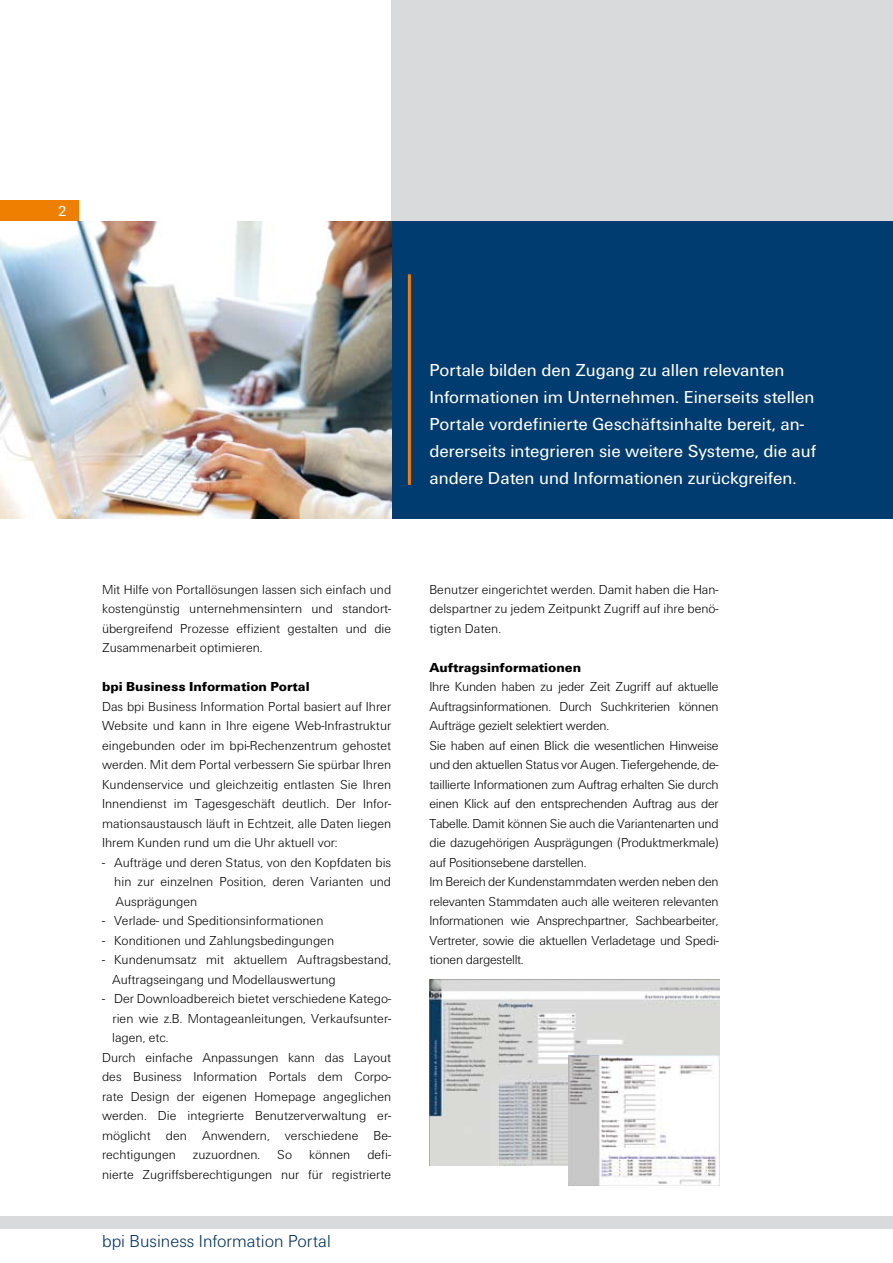
<style>
.page{position:relative;width:893px;height:1263px;background:#fff}
.page>*{position:absolute;margin:0;border:0;box-sizing:border-box;transform-origin:0 0}
.t1{font:18px/27px "U001";color:#fff}
.t2{font:300 18px "U001";color:#00305d}
.t3{font:15px "U001";color:#fff}
.t4{font:300 13.5px/19.5px "U001";color:#000;text-align:justify}
.t5{font:300 13.5px/19.5px "U001";letter-spacing:-.02em;color:#000}
.t6{font:900 13.5px "U001";color:#000}
</style>
<div class="page">
<div style="left:391px;top:0;width:502px;height:223px;background:#d9dadb"></div>
<div style="left:391px;top:221px;width:502px;height:298px;background:#003c6f"></div>
<div style="left:0;top:200px;width:79px;height:21px;background:#ee7f00"></div>
<img style="left:0;top:221px;width:391px;height:298px">
<hr style="left:408px;top:274px;width:3px;height:211px;background:#ee7f00">
<img style="left:429px;top:980px;width:290px;height:185px">
<img style="left:568px;top:1055px;width:152px;height:130px">
<div style="left:0;top:1216px;width:893px;height:13px;background:#d9dadb"></div>
<p class="t3" style="left:58px;top:202px;width:11px">2</p>
<p class="t1" style="left:429px;top:357px;width:388px">Portale bilden den Zugang zu allen relevanten Informationen im Unternehmen. Einerseits stellen Portale vordefinierte Geschäftsinhalte bereit, an&shy;dererseits integrieren sie weitere Systeme, die auf andere Daten und Informationen zurückgreifen.</p>
<p class="t4" style="left:102px;top:580px;width:291px">Mit Hilfe von Portallösungen lassen sich einfach und kostengünstig unternehmensintern und standort&shy;übergreifend Prozesse effizient gestalten und die Zusammenarbeit optimieren.</p>
<p class="t6" style="left:102px;top:679px;width:209px">bpi Business Information Portal</p>
<p class="t4" style="left:102px;top:697px;width:291px">Das bpi Business Information Portal basiert auf Ihrer Website und kann in Ihre eigene Web-Infrastruktur eingebunden oder im bpi-Rechenzentrum gehostet werden. Mit dem Portal verbessern Sie spürbar Ihren Kundenservice und gleichzeitig entlasten Sie Ihren Innendienst im Tagesgeschäft deutlich. Der Infor&shy;mationsaustausch läuft in Echtzeit, alle Daten liegen Ihrem Kunden rund um die Uhr aktuell vor:</p>
<p class="t4" style="left:114px;top:853px;width:278px;text-indent:-12px">- Aufträge und deren Status, von den Kopfdaten bis hin zur einzelnen Position, deren Varianten und Ausprägungen</p>
<p class="t4" style="left:102px;top:911px;width:223px">- Verlade- und Speditionsinformationen</p>
<p class="t4" style="left:102px;top:931px;width:234px">- Konditionen und Zahlungsbedingungen</p>
<p class="t4" style="left:112px;top:950px;width:281px;text-indent:-10px">- Kundenumsatz mit aktuellem Auftragsbestand,<br>Auftragseingang und Modellauswertung</p>
<p class="t4" style="left:102px;top:989px;width:291px">- Der Downloadbereich bietet verschiedene Katego-</p>
<p class="t4" style="left:113px;top:1009px;width:280px">rien wie z.B. Montageanleitungen, Verkaufsunter-</p>
<p class="t4" style="left:112px;top:1028px;width:58px">lagen, etc.</p>
<p class="t4" style="left:102px;top:1048px;width:291px">Durch einfache Anpassungen kann das Layout</p>
<p class="t4" style="left:102px;top:1067px;width:291px">des Business Information Portals dem Corpo-</p>
<p class="t4" style="left:102px;top:1087px;width:291px">rate Design der eigenen Homepage angeglichen</p>
<p class="t4" style="left:102px;top:1106px;width:291px">werden. Die integrierte Benutzerverwaltung er-</p>
<p class="t4" style="left:102px;top:1126px;width:291px">möglicht den Anwendern, verschiedene Be-</p>
<p class="t4" style="left:102px;top:1145px;width:75px">rechtigungen</p>
<p class="t4" style="left:193px;top:1145px;width:69px">zuzuordnen.</p>
<p class="t4" style="left:277px;top:1145px;width:16px">So</p>
<p class="t4" style="left:309px;top:1145px;width:43px">können</p>
<p class="t4" style="left:102px;top:1145px;width:291px;text-align:right">defi-<br>nierte Zugriffsberechtigungen nur für registrierte</p>
<h1 class="t2" style="left:102px;top:1231px;width:230px">bpi Business Information Portal</h1>
<p class="t4" style="left:429px;top:580px;width:291px">Benutzer eingerichtet werden. Damit haben die Han&shy;delspartner zu jedem Zeitpunkt Zugriff auf ihre benö&shy;tigten Daten.</p>
<p class="t6" style="left:429px;top:659px;width:153px">Auftragsinformationen</p>
<p class="t5" style="left:429px;top:677px;width:291px">Ihre Kunden haben zu jeder Zeit Zugriff auf aktuelle Auftragsinformationen. Durch Suchkriterien können Aufträge gezielt selektiert werden.<br>Sie haben auf einen Blick die wesentlichen Hinweise und den aktuellen Status vor Augen. Tiefergehende, de&shy;taillierte Informationen zum Auftrag erhalten Sie durch einen Klick auf den entsprechenden Auftrag aus der Tabelle. Damit können Sie auch die Variantenarten und die dazugehörigen Ausprägungen (Produktmerkmale) auf Positionsebene darstellen.<br>Im Bereich der Kundenstammdaten werden neben den relevanten Stammdaten auch alle weiteren relevanten Informationen wie Ansprechpartner, Sachbearbeiter, Vertreter, sowie die aktuellen Verladetage und Spedi&shy;tionen dargestellt.</p>
</div>
